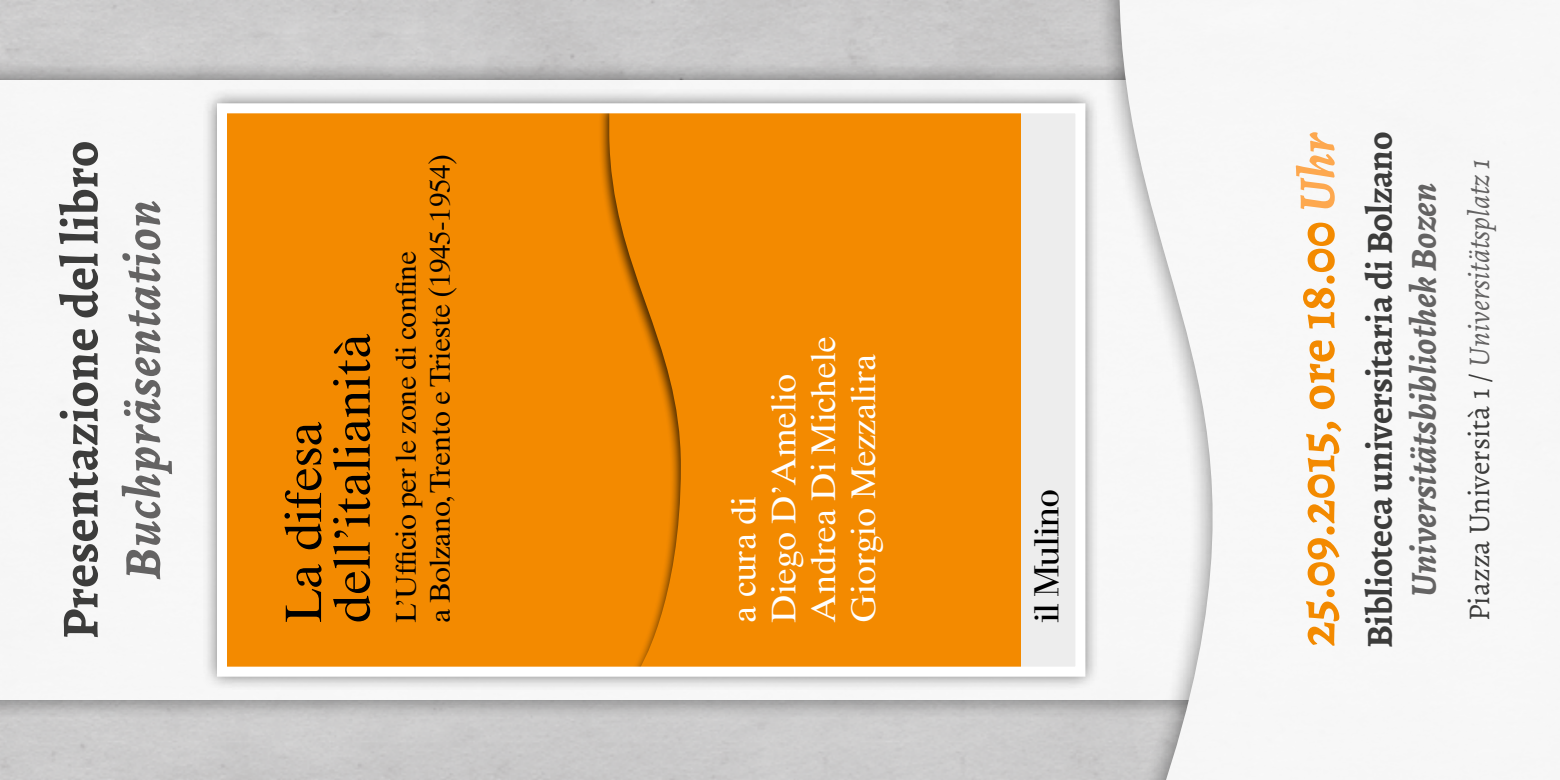
<style>
.page{position:relative;width:1560px;height:780px;background:#fff}
.page>*{position:absolute;margin:0;border:0;box-sizing:border-box;transform-origin:0 0}
.t1{font:700 52px "Alegreya";color:#f38a00}
.t2{font:700 52px "Alegreya";color:#3c3c3b}
.t3{font:italic 700 52px "Alegreya";letter-spacing:.02em;color:#646363}
.t4{font:51.25px/48.5px "Times Ten";letter-spacing:-.01em;color:#000}
.t5{font:700 36.75px "Alegreya";letter-spacing:-.01em;color:#3c3c3b}
.t6{font:italic 700 36.75px "Alegreya";color:#646363}
.t7{font:34px/39.8px "Times Ten";letter-spacing:-.01em;color:#fff}
.t8{font:34px "Walbaum";letter-spacing:-.05em;color:#000}
.t9{font:30px "Alegreya";color:#3c3c3b}
.t10{font:28.5px/34px "Times Ten";letter-spacing:-.015em;color:#000}
.s1{font-style:italic;color:#fda84f}
.s2{font-style:italic;color:#646363}
</style>
<div class="page">
<div style="left:0;top:0;width:1559px;height:780px;background:#000;opacity:.5"></div>
<div style="left:202px;top:88px;width:898px;height:603px;background:#000;opacity:.5"></div>
<div style="left:222px;top:108px;width:818px;height:561px;background:#f38a00"></div>
<div style="left:598px;top:108px;width:482px;height:563px;background:#000;opacity:.7"></div>
<svg style="left:609px;top:114px;width:411px;height:551px"></svg>
<div style="left:1020px;top:108px;width:60px;height:563px;background:#ededed"></div>
<div style="left:217px;top:103px;width:868px;height:573px;border:10px solid #fff"></div>
<div style="left:1095px;top:0;width:464px;height:780px;background:#000;opacity:.5"></div>
<img style="left:1119px;top:0;width:440px;height:780px">
<h1 class="t2" style="left:47px;top:639px;width:500px;rotate:-90deg">Presentazione del libro</h1>
<h1 class="t3" style="left:109px;top:579px;width:381px;rotate:-90deg">Buchpräsentation</h1>
<h2 class="t4" style="left:279px;top:623px;width:292px;rotate:-90deg">La difesa dell’italianità</h2>
<p class="t10" style="left:389px;top:623px;width:471px;rotate:-90deg">L’Ufficio per le zone di confine<br>a Bolzano, Trento e Trieste (1945-1954)</p>
<p class="t7" style="left:724px;top:622px;width:289px;rotate:-90deg">a cura di<br>Diego D’Amelio<br>Andrea Di Michele<br>Giorgio Mezzalira</p>
<p class="t8" style="left:1026px;top:623px;width:136px;rotate:-90deg">il Mulino</p>
<h1 class="t1" style="left:1283px;top:646px;width:516px;rotate:-90deg">25.09.2015, ore 18.00 <span class="s1">Uhr</span></h1>
<p class="t5" style="left:1355px;top:648px;width:518px;rotate:-90deg">Biblioteca universitaria di Bolzano</p>
<p class="t6" style="left:1399px;top:596px;width:415px;rotate:-90deg">Universitätsbibliothek Bozen</p>
<p class="t9" style="left:1460px;top:621px;width:464px;rotate:-90deg">Piazza Università 1 / <span class="s2">Universitätsplatz 1</span></p>
</div>
